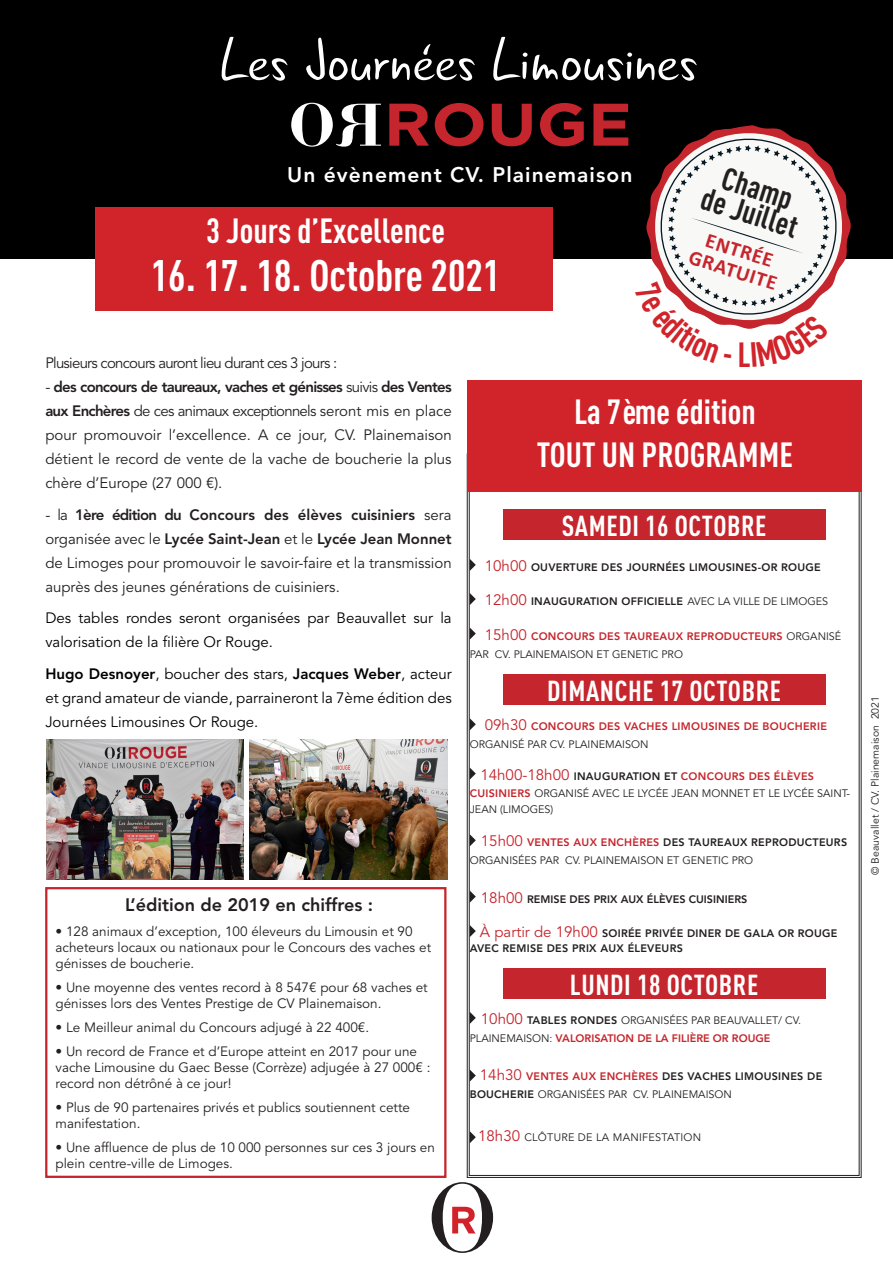
<style>
.page{position:relative;width:893px;height:1263px;background:#fff}
.page>*{position:absolute;margin:0;border:0;box-sizing:border-box;transform-origin:0 0}
.t1{font:61.5px "Gunny Rewritten";color:#fff}
.t2{font:700 43.5px "DIN Cond";color:#fff}
.t3{font:700 34.5px "DIN Cond";color:#fff}
.t4{font:700 34.5px "DIN Cond";color:#d1232a}
.t5{font:700 31.5px "DIN Cond";color:#231f20}
.t6{font:700 28.5px "DIN Cond";letter-spacing:.02em;color:#fff}
.t7{font:800 21px "Avenir LT Std";letter-spacing:.05em;color:#fff}
.t8{font:700 21px "Calibri";color:#c5252c}
.t9{font:800 18px "Avenir LT Std";color:#231f20}
.t10{font:15px/24px "Avenir LT Std";color:#231f20;text-align:justify}
.t11{font:15px/24px "Avenir LT Std";color:#000001}
.t12{font:15px "Avenir LT Std";letter-spacing:-.05em;color:#231f20}
.t13{font:13.5px/16.2px "Avenir LT Std";color:#231f20}
.t14{font:10.8px/18px "Avenir LT Std";color:#231f20}
.t15{font:800 10.8px/15px "Avenir LT Std";letter-spacing:.025em;color:#231f20}
.t16{font:800 10.8px/18px "Avenir LT Std";letter-spacing:.025em;color:#c5252c}
.t17{font:800 10.8px "Avenir LT Std";color:#231f20}
.t18{font:10.8px "Avenir LT Std";letter-spacing:.025em;color:#231f20}
.t19{font:10.5px "Avenir LT Std";color:#231f20}
.s1{font-weight:800}
.s2{font-weight:400;font-size:15.15px;color:#c5252c}
.s3{font-weight:400}
.s4{font-size:15.15px;color:#c5252c}
.s5{font-weight:800;color:#c5252c}
.s6{font-weight:400;font-size:15.15px}
.s7{font-weight:400;color:#231f20}
.s8{font-size:15.15px;color:#d1232a}
.s9{font-weight:400;font-size:15px;color:#c5252c}
.s10{color:#c5252c}
</style>
<div class="page">
<div style="left:0;top:0;width:893px;height:259px;background:#000"></div>
<svg style="left:432px;top:1182px;width:61px;height:71px"></svg>
<svg style="left:389px;top:104px;width:40px;height:42px"></svg>
<svg style="left:435px;top:103px;width:48px;height:43px"></svg>
<svg style="left:492px;top:104px;width:40px;height:42px"></svg>
<svg style="left:540px;top:103px;width:44px;height:43px"></svg>
<svg style="left:593px;top:104px;width:35px;height:42px"></svg>
<svg style="left:291px;top:103px;width:90px;height:44px"></svg>
<div style="left:95px;top:207px;width:458px;height:104px;background:#d1232a"></div>
<img style="left:250px;top:740px;width:197px;height:139px">
<svg style="left:466px;top:453px;width:396px;height:725px"></svg>
<svg style="left:470px;top:559px;width:6px;height:12px"></svg>
<div style="left:503px;top:674px;width:322px;height:30px;background:#c5252c"></div>
<div style="left:503px;top:509px;width:322px;height:31px;background:#c5252c"></div>
<div style="left:503px;top:968px;width:322px;height:31px;background:#c5252c"></div>
<div style="left:467px;top:381px;width:395px;height:111px;background:#d1232a"></div>
<img style="left:46px;top:740px;width:197px;height:139px">
<div style="left:45px;top:887px;width:401px;height:291px;border:2px solid #c4242a"></div>
<svg style="left:470px;top:1069px;width:6px;height:13px"></svg>
<svg style="left:470px;top:1131px;width:6px;height:12px"></svg>
<svg style="left:646px;top:125px;width:205px;height:204px"></svg>
<p class="t1" style="left:220px;top:21px;width:478px">Les Journées Limousines</p>
<p class="t7" style="left:287px;top:162px;width:347px">Un évènement CV. Plainemaison</p>
<p class="t3" style="left:206px;top:210px;width:240px">3 Jours d’Excellence</p>
<p class="t2" style="left:151px;top:249px;width:351px">16. 17. 18. Octobre 2021</p>
<p class="t5" style="left:728px;top:159px;width:74px;rotate:17deg">Champ</p>
<p class="t5" style="left:708px;top:180px;width:101px;rotate:17deg">de Juillet</p>
<p class="t8" style="left:711px;top:225px;width:71px;rotate:18deg">ENTRÉE</p>
<p class="t8" style="left:694px;top:242px;width:93px;rotate:18deg">GRATUITE</p>
<p class="t12" style="left:45px;top:355px;width:293px">Plusieurs concours auront lieu durant ces 3 jours :</p>
<p class="t10" style="left:45px;top:376px;width:408px">- <span class="s1">des concours de taureaux, vaches et génisses</span> suivis <span class="s1">des Ventes aux Enchères</span> de ces animaux exceptionnels seront mis en place pour promouvoir l’excellence. A ce jour, CV. Plainemaison détient le record de vente de la vache de boucherie la plus chère d’Europe (27 000 €).</p>
<p class="t10" style="left:45px;top:503px;width:408px">- la <span class="s1">1ère édition du Concours des élèves cuisiniers</span> sera organisée avec le <span class="s1">Lycée Saint-Jean</span> et le <span class="s1">Lycée Jean Monnet </span>de Limoges pour promouvoir le savoir-faire et la transmission auprès des jeunes générations de cuisiniers.</p>
<p class="t11" style="left:45px;top:607px;width:408px">Des tables rondes seront organisées par Beauvallet sur la valorisation de la filière Or Rouge.</p>
<p class="t11" style="left:45px;top:662px;width:408px;text-align:justify"><span class="s1">Hugo Desnoyer</span>, boucher des stars, <span class="s1">Jacques Weber</span>, acteur et grand amateur de viande, parraineront la 7ème édition des Journées Limousines Or Rouge.</p>
<p class="t9" style="left:125px;top:894px;width:250px">L’édition de 2019 en chiffres :</p>
<p class="t13" style="left:55px;top:924px;width:377px">• 128 animaux d’exception, 100 éleveurs du Limousin et 90 acheteurs locaux ou nationaux pour le Concours des vaches et génisses de boucherie.</p>
<p class="t13" style="left:55px;top:980px;width:374px">• Une moyenne des ventes record à 8 547€ pour 68 vaches et génisses lors des Ventes Prestige de CV Plainemaison.</p>
<p class="t13" style="left:55px;top:1020px;width:315px">• Le Meilleur animal du Concours adjugé à 22 400€.</p>
<p class="t13" style="left:55px;top:1043px;width:376px">• Un record de France et d’Europe atteint en 2017 pour une vache Limousine du Gaec Besse (Corrèze) adjugée à 27 000€ : record non détrôné à ce jour!</p>
<p class="t13" style="left:55px;top:1099px;width:356px">• Plus de 90 partenaires privés et publics soutiennent cette manifestation.</p>
<p class="t13" style="left:55px;top:1139px;width:381px">• Une affluence de plus de 10 000 personnes sur ces 3 jours en plein centre-ville de Limoges.</p>
<p class="t4" style="left:737px;top:334px;width:15px">L</p>
<p class="t3" style="left:574px;top:390px;width:183px">La 7ème édition</p>
<p class="t3" style="left:537px;top:434px;width:258px">TOUT UN PROGRAMME</p>
<p class="t6" style="left:562px;top:508px;width:206px">SAMEDI 16 OCTOBRE</p>
<p class="t15" style="left:485px;top:559px;width:338px"><span class="s2">10h00</span> OUVERTURE DES JOURNÉES LIMOUSINES-OR ROUGE</p>
<p class="t15" style="left:485px;top:594px;width:345px"><span class="s2">12h00</span> INAUGURATION OFFICIELLE <span class="s3">AVEC LA VILLE DE LIMOGES</span></p>
<p class="t14" style="left:470px;top:627px;width:373px;text-indent:15px"><span class="s4">15h00</span> <span class="s5">CONCOURS DES TAUREAUX REPRODUCTEURS</span> ORGANISÉ<br>PAR CV. PLAINEMAISON ET GENETIC PRO</p>
<p class="t6" style="left:547px;top:673px;width:236px">DIMANCHE 17 OCTOBRE</p>
<p class="t16" style="left:470px;top:718px;width:359px;text-indent:15px"><span class="s6">09h30</span> CONCOURS DES VACHES LIMOUSINES DE BOUCHERIE<br><span class="s7">ORGANISÉ PAR CV. PLAINEMAISON</span></p>
<p class="t14" style="left:470px;top:768px;width:382px;line-height:16.8px;text-indent:11px"><span class="s4">14h00-18h00</span> <span class="s1">INAUGURATION ET</span> <span class="s5">CONCOURS DES ÉLÈVES<br>CUISINIERS</span> ORGANISÉ AVEC LE LYCÉE JEAN MONNET ET LE LYCÉE SAINT-<br>JEAN (LIMOGES)</p>
<p class="t14" style="left:470px;top:834px;width:379px;text-indent:11px"><span class="s8">15h00</span> <span class="s5">VENTES AUX ENCHÈRES</span> <span class="s1">DES TAUREAUX REPRODUCTEURS<br></span>ORGANISÉES PAR CV. PLAINEMAISON ET GENETIC PRO</p>
<p class="t17" style="left:481px;top:892px;width:268px"><span class="s2">18h00</span> REMISE DES PRIX AUX ÉLÈVES CUISINIERS</p>
<p class="t15" style="left:470px;top:926px;width:369px;text-indent:10px"><span class="s9">À partir de</span> <span class="s2">19h00</span> SOIRÉE PRIVÉE DINER DE GALA OR ROUGE<br>AVEC REMISE DES PRIX AUX ÉLEVEURS</p>
<p class="t6" style="left:570px;top:968px;width:190px">LUNDI 18 OCTOBRE</p>
<p class="t14" style="left:470px;top:1011px;width:333px;text-indent:11px"><span class="s4">10h00</span> <span class="s1">TABLES RONDES</span> ORGANISÉES PAR BEAUVALLET/ CV.<br>PLAINEMAISON: <span class="s5">VALORISATION DE LA FILIÈRE OR ROUGE</span></p>
<p class="t15" style="left:470px;top:1067px;width:354px;line-height:18px;text-indent:10px"><span class="s2">14h30</span> <span class="s10">VENTES AUX ENCHÈRES</span> DES VACHES LIMOUSINES DE<br>BOUCHERIE <span class="s3">ORGANISÉES PAR CV. PLAINEMAISON</span></p>
<p class="t18" style="left:478px;top:1131px;width:225px"><span class="s4">18h30</span> CLÔTURE DE LA MANIFESTATION</p>
<p class="t19" style="left:869px;top:875px;width:180px;rotate:-90deg">© Beauvallet / CV. Plainemaison 2021</p>
</div>
